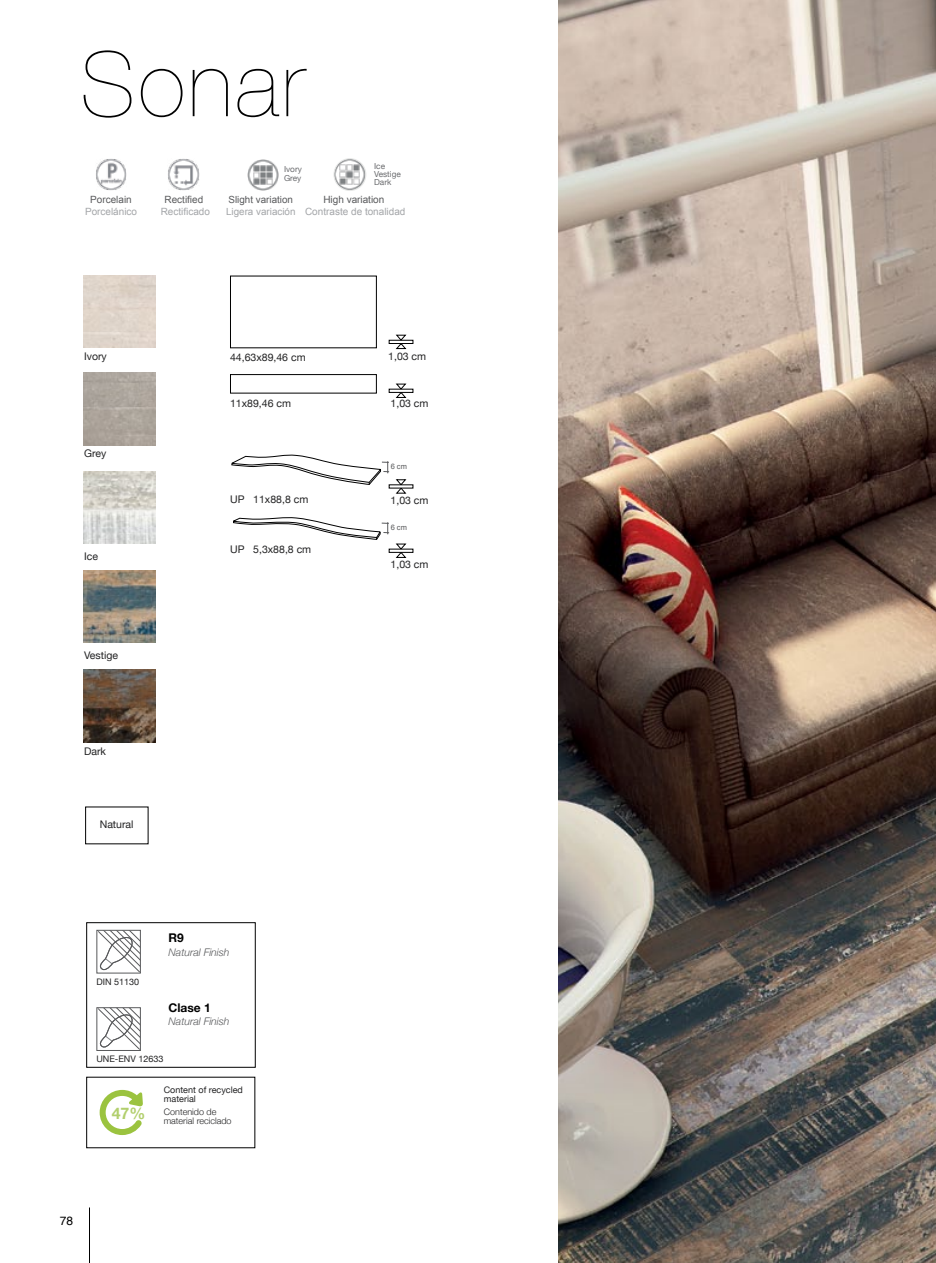
<style>
.page{position:relative;width:936px;height:1263px;background:#fff}
.page>*{position:absolute;margin:0;border:0;box-sizing:border-box;transform-origin:0 0}
.t1{font:200 90px "Helvetica Neue";letter-spacing:.03em;color:#000}
.t2{font:700 12px "Helvetica Neue";color:#000}
.t3{font:12px "Helvetica";color:#000}
.t4{font:10.5px "Helvetica Neue";color:#222223}
.t5{font:italic 300 10.5px "Helvetica Neue";color:#58595b}
.t6{font:9.9px/12px "Arial";color:#a3a5a8;text-align:center}
.t7{font:9.75px/11.9px "Arial";color:#58595b}
.t8{font:9px/9px "Helvetica Neue";color:#222223}
.t9{font:300 9px/9px "Helvetica Neue";color:#222223}
.t10{font:8.25px/8.2px "Helvetica Neue";color:#6b6c6f}
.t11{font:7.5px "Arial";color:#58595b}
.s1{color:#58595b}
.s2{color:#a3a5a8}
</style>
<div class="page">
<img style="left:558px;top:0;width:377px;height:1263px">
<hr style="left:89px;top:1207px;width:1px;height:56px;background:#000">
<div style="left:230px;top:374px;width:146px;height:19px;border:1px solid #000"></div>
<img style="left:84px;top:373px;width:72px;height:72px">
<img style="left:84px;top:471px;width:72px;height:72px">
<img style="left:84px;top:570px;width:72px;height:73px">
<img style="left:84px;top:670px;width:72px;height:72px">
<div style="left:389px;top:340px;width:24px;height:4px;border:1px solid #000"></div>
<svg style="left:395px;top:335px;width:11px;height:14px"></svg>
<div style="left:389px;top:389px;width:24px;height:4px;border:1px solid #000"></div>
<svg style="left:395px;top:384px;width:11px;height:14px"></svg>
<svg style="left:395px;top:479px;width:11px;height:15px"></svg>
<div style="left:389px;top:549px;width:24px;height:4px;border:1px solid #000"></div>
<svg style="left:395px;top:544px;width:11px;height:14px"></svg>
<img style="left:168px;top:159px;width:31px;height:31px">
<img style="left:96px;top:159px;width:31px;height:31px">
<svg style="left:100px;top:1090px;width:43px;height:45px"></svg>
<div style="left:86px;top:922px;width:169px;height:145px;border:1px solid #000"></div>
<svg style="left:98px;top:932px;width:41px;height:39px"></svg>
<div style="left:96px;top:930px;width:45px;height:43px;border:1px solid #58595b"></div>
<svg style="left:98px;top:1009px;width:41px;height:40px"></svg>
<div style="left:96px;top:1007px;width:45px;height:44px;border:1px solid #58595b"></div>
<svg style="left:231px;top:454px;width:158px;height:30px"></svg>
<svg style="left:233px;top:517px;width:156px;height:22px"></svg>
<img style="left:247px;top:159px;width:31px;height:31px">
<img style="left:334px;top:159px;width:32px;height:31px;border-radius:16px">
<div style="left:334px;top:158px;width:32px;height:33px;border:1px solid #e6e7e6;border-radius:50%"></div>
<p class="t1" style="left:81px;top:32px;width:226px">Sonar</p>
<p class="t10" style="left:284px;top:165px;width:19px">Ivory<br>Grey</p>
<p class="t10" style="left:374px;top:162px;width:28px">Ice<br>Vestige<br>Dark</p>
<p class="t6" style="left:85px;top:193px;width:53px"><span class="s1">Porcelain<br></span>Porcelánico</p>
<p class="t6" style="left:161px;top:193px;width:51px"><span class="s1">Rectified<br></span>Rectificado</p>
<p class="t7" style="left:226px;top:194px;width:71px">Slight variation<br><span class="s2">Ligera variación</span></p>
<p class="t6" style="left:305px;top:193px;width:102px"><span class="s1">High variation<br></span>Contraste de tonalidad</p>
<p class="t4" style="left:84px;top:350px;width:24px">Ivory</p>
<p class="t4" style="left:84px;top:447px;width:24px">Grey</p>
<p class="t4" style="left:84px;top:550px;width:15px">Ice</p>
<p class="t4" style="left:84px;top:649px;width:36px">Vestige</p>
<p class="t4" style="left:84px;top:744px;width:23px">Dark</p>
<p class="t4" style="left:100px;top:818px;width:35px">Natural</p>
<p class="t4" style="left:230px;top:351px;width:77px">44,63x89,46 cm</p>
<p class="t4" style="left:230px;top:397px;width:62px">11x89,46 cm</p>
<p class="t4" style="left:230px;top:493px;width:80px">UP 11x88,8 cm</p>
<p class="t4" style="left:230px;top:543px;width:83px">UP 5,3x88,8 cm</p>
<p class="t8" style="left:96px;top:977px;width:44px">DIN 51130</p>
<p class="t2" style="left:168px;top:930px;width:17px">R9</p>
<p class="t5" style="left:168px;top:946px;width:63px">Natural Finish</p>
<p class="t2" style="left:168px;top:1000px;width:44px">Clase 1</p>
<p class="t5" style="left:168px;top:1015px;width:63px">Natural Finish</p>
<p class="t8" style="left:96px;top:1054px;width:69px">UNE-ENV 12633</p>
<p class="t8" style="left:164px;top:1085px;width:81px">Content of recycled material</p>
<p class="t9" style="left:112px;top:1107px;width:121px;text-indent:52px">Contenido de<br><sup>47%</sup> material reciclado</p>
<p class="t3" style="left:60px;top:1212px;width:15px">78</p>
<p class="t4" style="left:388px;top:350px;width:39px">1,03 cm</p>
<p class="t4" style="left:390px;top:397px;width:39px">1,03 cm</p>
<p class="t11" style="left:390px;top:462px;width:18px">6 cm</p>
<p class="t4" style="left:390px;top:494px;width:39px">1,03 cm</p>
<p class="t11" style="left:390px;top:523px;width:18px">6 cm</p>
<p class="t4" style="left:390px;top:558px;width:39px">1,03 cm</p>
</div>
